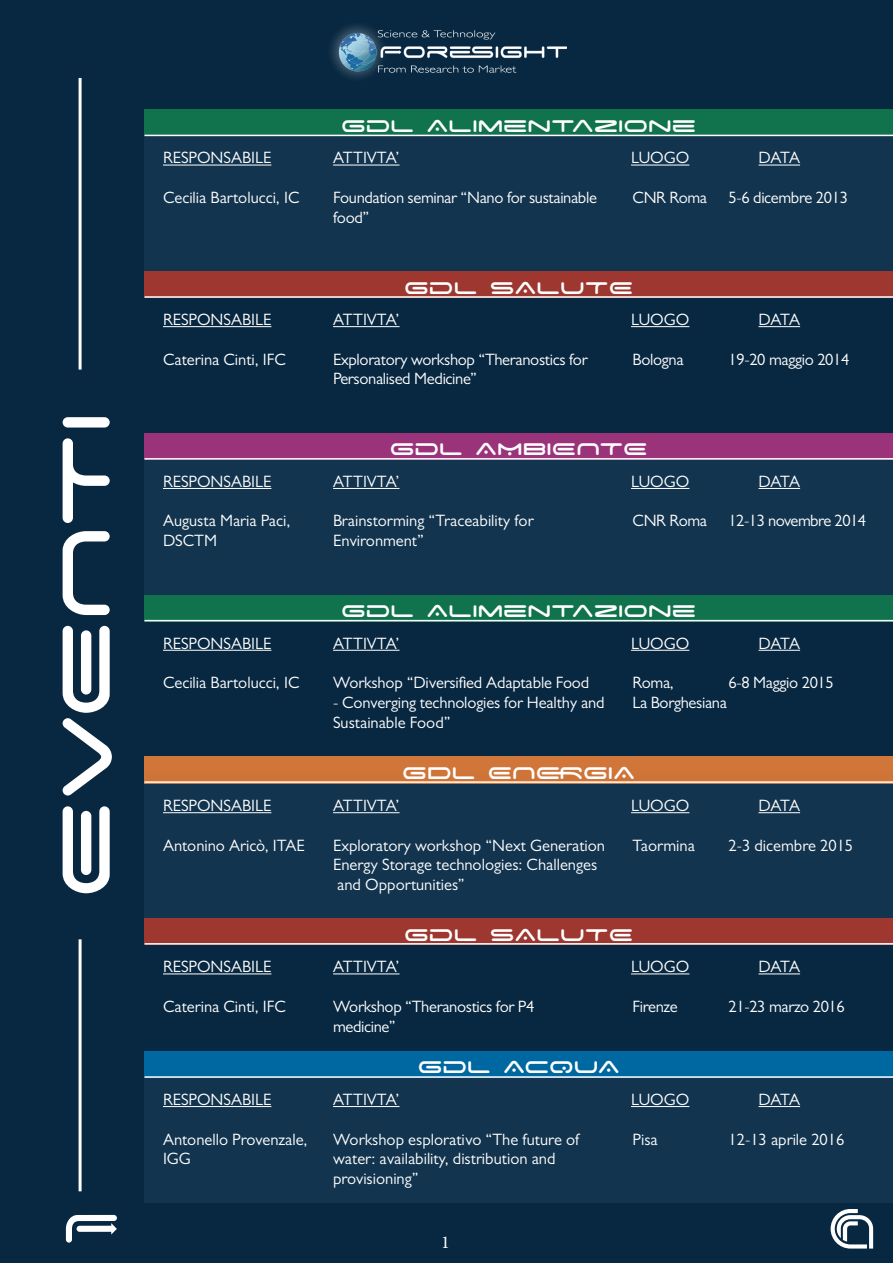
<style>
.page{position:relative;width:893px;height:1263px;background:#082841}
.page>*{position:absolute;margin:0;border:0;box-sizing:border-box;transform-origin:0 0}
.t1{font:108px "Space Age";color:#fff}
.t2{font:27px "Space Age";color:#fff}
.t3{font:18px "Minion Pro";color:#fff}
.t4{font:16.5px "Gill Sans MT Pro";color:#fff}
.t5{font:16.5px "Gill Sans MT Pro";letter-spacing:-.02em;color:#fff}
.t6{font:16.5px "Gill Sans MT Pro";letter-spacing:-.03em;color:#fff}
</style>
<div class="page">
<svg style="left:66px;top:1215px;width:51px;height:27px"></svg>
<svg style="left:831px;top:1209px;width:42px;height:39px"></svg>
<img style="left:331px;top:25px;width:236px;height:53px">
<hr style="left:79px;top:939px;width:3px;height:252px;background:#fff">
<hr style="left:79px;top:78px;width:3px;height:292px;background:#fff">
<div style="left:145px;top:135px;width:748px;height:145px;background:#12344e"></div>
<div style="left:145px;top:453px;width:748px;height:144px;background:#12344e"></div>
<div style="left:145px;top:782px;width:748px;height:144px;background:#12344e"></div>
<div style="left:145px;top:1058px;width:748px;height:144px;background:#12344e"></div>
<div style="left:145px;top:756px;width:748px;height:27px;background:#d17539"></div>
<hr style="left:163px;top:812px;width:108px;height:1px;background:#fff">
<hr style="left:333px;top:812px;width:66px;height:1px;background:#fff">
<hr style="left:631px;top:812px;width:58px;height:1px;background:#fff">
<hr style="left:758px;top:812px;width:42px;height:1px;background:#fff">
<hr style="left:145px;top:781px;width:748px;height:2px;background:#fff">
<div style="left:145px;top:109px;width:748px;height:27px;background:#10734d"></div>
<hr style="left:145px;top:135px;width:748px;height:1px;background:#fff">
<hr style="left:163px;top:165px;width:108px;height:1px;background:#fff">
<hr style="left:333px;top:165px;width:66px;height:1px;background:#fff">
<hr style="left:631px;top:165px;width:58px;height:1px;background:#fff">
<hr style="left:758px;top:165px;width:42px;height:1px;background:#fff">
<div style="left:145px;top:595px;width:748px;height:26px;background:#10734d"></div>
<hr style="left:145px;top:620px;width:748px;height:1px;background:#fff">
<hr style="left:163px;top:650px;width:108px;height:1px;background:#fff">
<hr style="left:333px;top:650px;width:66px;height:1px;background:#fff">
<hr style="left:631px;top:650px;width:58px;height:1px;background:#fff">
<hr style="left:758px;top:650px;width:42px;height:1px;background:#fff">
<div style="left:145px;top:271px;width:748px;height:27px;background:#9d3730"></div>
<hr style="left:145px;top:296px;width:748px;height:2px;background:#fff">
<hr style="left:163px;top:326px;width:108px;height:1px;background:#fff">
<hr style="left:333px;top:326px;width:66px;height:1px;background:#fff">
<hr style="left:631px;top:326px;width:58px;height:1px;background:#fff">
<hr style="left:758px;top:326px;width:42px;height:1px;background:#fff">
<div style="left:145px;top:918px;width:748px;height:27px;background:#9d3730"></div>
<hr style="left:163px;top:973px;width:108px;height:1px;background:#fff">
<hr style="left:333px;top:973px;width:66px;height:1px;background:#fff">
<hr style="left:631px;top:973px;width:58px;height:1px;background:#fff">
<hr style="left:758px;top:973px;width:42px;height:1px;background:#fff">
<hr style="left:145px;top:943px;width:748px;height:1px;background:#fff">
<div style="left:145px;top:1051px;width:748px;height:27px;background:#0068a0"></div>
<hr style="left:145px;top:1076px;width:748px;height:2px;background:#fff">
<hr style="left:163px;top:1106px;width:108px;height:1px;background:#fff">
<hr style="left:333px;top:1106px;width:66px;height:1px;background:#fff">
<hr style="left:631px;top:1106px;width:58px;height:1px;background:#fff">
<hr style="left:758px;top:1106px;width:42px;height:1px;background:#fff">
<div style="left:145px;top:433px;width:748px;height:27px;background:#9b337b"></div>
<hr style="left:145px;top:458px;width:748px;height:2px;background:#fff">
<hr style="left:163px;top:488px;width:108px;height:1px;background:#fff">
<hr style="left:333px;top:488px;width:66px;height:1px;background:#fff">
<hr style="left:631px;top:488px;width:58px;height:1px;background:#fff">
<hr style="left:758px;top:488px;width:42px;height:1px;background:#fff">
<h1 class="t1" style="left:37px;top:899px;width:488px;rotate:-90deg">EVENTI</h1>
<p class="t2" style="left:341px;top:114px;width:357px">Gdl Alimentazione</p>
<p class="t4" style="left:163px;top:148px;width:110px">RESPONSABILE</p>
<p class="t4" style="left:333px;top:148px;width:68px">ATTIVTA’</p>
<p class="t4" style="left:631px;top:148px;width:60px">LUOGO</p>
<p class="t4" style="left:758px;top:148px;width:43px">DATA</p>
<p class="t4" style="left:163px;top:188px;width:138px">Cecilia Bartolucci, IC</p>
<p class="t5" style="left:333px;top:188px;width:265px">Foundation seminar “Nano for sustainable</p>
<p class="t4" style="left:632px;top:188px;width:76px">CNR Roma</p>
<p class="t5" style="left:728px;top:188px;width:121px">5-6 dicembre 2013</p>
<p class="t4" style="left:333px;top:207px;width:38px">food”</p>
<p class="t2" style="left:404px;top:275px;width:230px">Gdl SALUTE</p>
<p class="t4" style="left:163px;top:310px;width:110px">RESPONSABILE</p>
<p class="t4" style="left:333px;top:310px;width:68px">ATTIVTA’</p>
<p class="t4" style="left:631px;top:310px;width:60px">LUOGO</p>
<p class="t4" style="left:758px;top:310px;width:43px">DATA</p>
<p class="t4" style="left:163px;top:349px;width:124px">Caterina Cinti, IFC</p>
<p class="t5" style="left:333px;top:349px;width:256px">Exploratory workshop “Theranostics for</p>
<p class="t5" style="left:632px;top:349px;width:53px">Bologna</p>
<p class="t5" style="left:728px;top:349px;width:122px">19-20 maggio 2014</p>
<p class="t5" style="left:333px;top:369px;width:145px">Personalised Medicine”</p>
<p class="t2" style="left:390px;top:437px;width:259px">Gdl AMBIENTE</p>
<p class="t4" style="left:163px;top:471px;width:110px">RESPONSABILE</p>
<p class="t4" style="left:333px;top:471px;width:68px">ATTIVTA’</p>
<p class="t4" style="left:631px;top:471px;width:60px">LUOGO</p>
<p class="t4" style="left:758px;top:471px;width:43px">DATA</p>
<p class="t4" style="left:163px;top:511px;width:129px">Augusta Maria Paci,</p>
<p class="t4" style="left:333px;top:511px;width:202px">Brainstorming “Traceability for</p>
<p class="t4" style="left:632px;top:511px;width:76px">CNR Roma</p>
<p class="t6" style="left:728px;top:511px;width:139px">12-13 novembre 2014</p>
<p class="t4" style="left:163px;top:531px;width:56px">DSCTM</p>
<p class="t4" style="left:333px;top:531px;width:92px">Environment”</p>
<p class="t2" style="left:341px;top:599px;width:357px">Gdl Alimentazione</p>
<p class="t4" style="left:163px;top:633px;width:110px">RESPONSABILE</p>
<p class="t4" style="left:333px;top:633px;width:68px">ATTIVTA’</p>
<p class="t4" style="left:631px;top:633px;width:60px">LUOGO</p>
<p class="t4" style="left:758px;top:633px;width:43px">DATA</p>
<p class="t4" style="left:163px;top:673px;width:138px">Cecilia Bartolucci, IC</p>
<p class="t4" style="left:333px;top:673px;width:258px">Workshop “Diversified Adaptable Food</p>
<p class="t4" style="left:632px;top:673px;width:43px">Roma,</p>
<p class="t5" style="left:728px;top:673px;width:107px">6-8 Maggio 2015</p>
<p class="t4" style="left:333px;top:693px;width:273px">- Converging technologies for Healthy and</p>
<p class="t5" style="left:632px;top:693px;width:96px">La Borghesiana</p>
<p class="t4" style="left:333px;top:712px;width:119px">Sustainable Food”</p>
<p class="t2" style="left:402px;top:761px;width:234px">gDl ENERGIA</p>
<p class="t4" style="left:163px;top:796px;width:110px">RESPONSABILE</p>
<p class="t4" style="left:333px;top:796px;width:68px">ATTIVTA’</p>
<p class="t4" style="left:631px;top:796px;width:60px">LUOGO</p>
<p class="t4" style="left:758px;top:796px;width:43px">DATA</p>
<p class="t4" style="left:163px;top:835px;width:143px">Antonino Aricò, ITAE</p>
<p class="t4" style="left:333px;top:835px;width:273px">Exploratory workshop “Next Generation</p>
<p class="t4" style="left:632px;top:835px;width:64px">Taormina</p>
<p class="t4" style="left:728px;top:835px;width:126px">2-3 dicembre 2015</p>
<p class="t4" style="left:333px;top:855px;width:266px">Energy Storage technologies: Challenges</p>
<p class="t4" style="left:337px;top:875px;width:129px">and Opportunities”</p>
<p class="t2" style="left:404px;top:922px;width:230px">Gdl SALUTE</p>
<p class="t4" style="left:163px;top:957px;width:110px">RESPONSABILE</p>
<p class="t4" style="left:333px;top:957px;width:68px">ATTIVTA’</p>
<p class="t4" style="left:631px;top:957px;width:60px">LUOGO</p>
<p class="t4" style="left:758px;top:957px;width:43px">DATA</p>
<p class="t4" style="left:163px;top:996px;width:124px">Caterina Cinti, IFC</p>
<p class="t5" style="left:333px;top:996px;width:203px">Workshop “Theranostics for P4</p>
<p class="t5" style="left:632px;top:996px;width:47px">Firenze</p>
<p class="t5" style="left:728px;top:996px;width:118px">21-23 marzo 2016</p>
<p class="t5" style="left:333px;top:1016px;width:64px">medicine”</p>
<p class="t2" style="left:418px;top:1055px;width:204px">Gdl ACQUA</p>
<p class="t4" style="left:163px;top:1089px;width:110px">RESPONSABILE</p>
<p class="t4" style="left:333px;top:1089px;width:68px">ATTIVTA’</p>
<p class="t4" style="left:631px;top:1089px;width:60px">LUOGO</p>
<p class="t4" style="left:758px;top:1089px;width:43px">DATA</p>
<p class="t4" style="left:163px;top:1129px;width:146px">Antonello Provenzale,</p>
<p class="t4" style="left:333px;top:1129px;width:248px">Workshop esplorativo “The future of</p>
<p class="t4" style="left:632px;top:1129px;width:27px">Pisa</p>
<p class="t4" style="left:728px;top:1129px;width:117px">12-13 aprile 2016</p>
<p class="t4" style="left:163px;top:1149px;width:29px">IGG</p>
<p class="t4" style="left:333px;top:1149px;width:224px">water: availability, distribution and</p>
<p class="t4" style="left:333px;top:1169px;width:87px">provisioning”</p>
<p class="t3" style="left:441px;top:1230px;width:10px">1</p>
</div>
